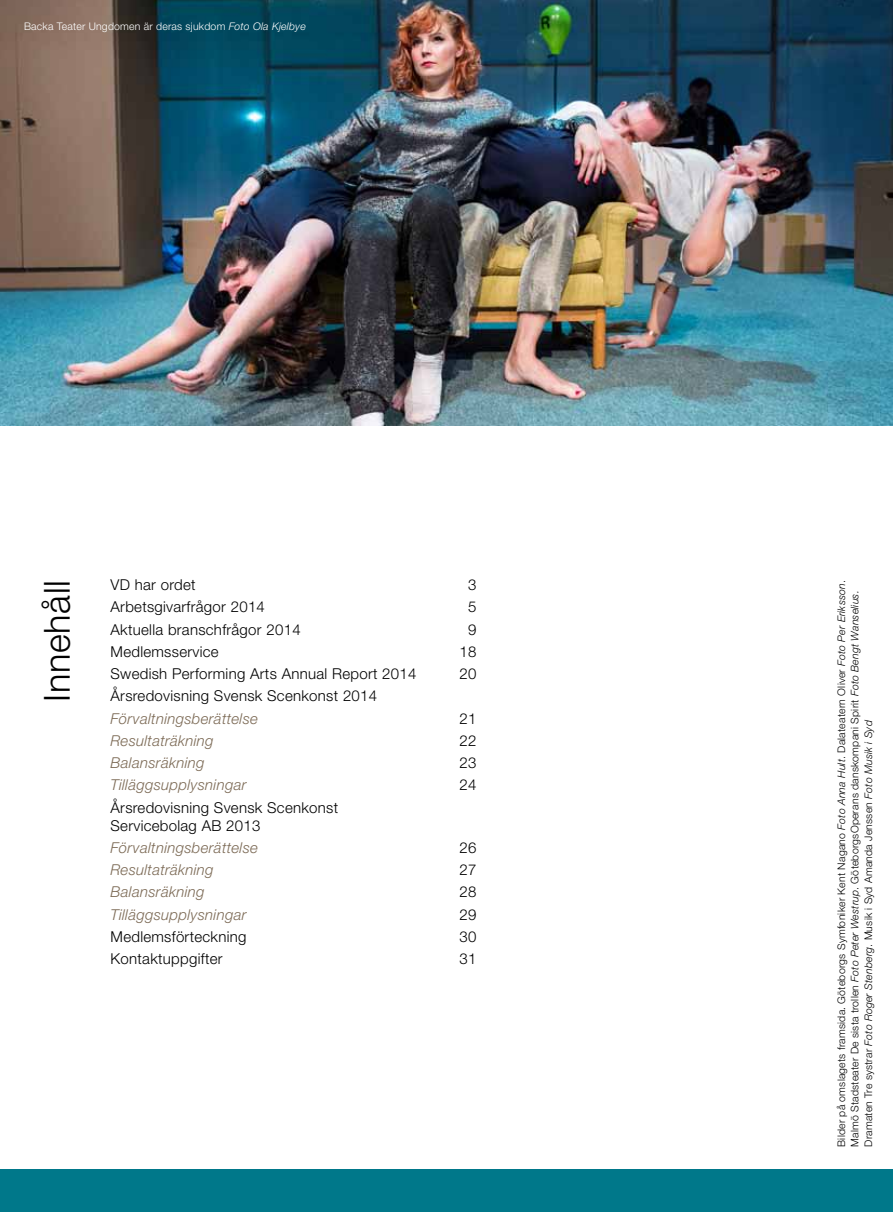
<style>
.page{position:relative;width:893px;height:1212px;background:#fff}
.page>*{position:absolute;margin:0;border:0;box-sizing:border-box;transform-origin:0 0}
.t1{font:300 36px "Helvetica Neue";letter-spacing:.02em;color:#000}
.t2{font:300 15px/18px "Helvetica Neue";letter-spacing:.02em;color:#000}
.t3{font:italic 300 15px "Helvetica Neue";letter-spacing:.02em;color:#7c6a55}
.t4{font:300 10.5px/13.5px "Helvetica Neue";letter-spacing:.02em;color:#000}
.t5{font:300 10.5px "Helvetica Neue";letter-spacing:.02em;color:#fff}
.s1{font-style:italic}
</style>
<div class="page">
<div style="left:0;top:1169px;width:893px;height:43px;background:#00788a"></div>
<img style="left:0;top:0;width:893px;height:425px">
<p class="t5" style="left:24px;top:19px;width:283px">Backa Teater Ungdomen är deras sjukdom <span class="s1">Foto Ola Kjelbye</span></p>
<h1 class="t1" style="left:35px;top:702px;width:123px;rotate:-90deg">Innehåll</h1>
<h2 class="t2" style="left:111px;top:575px;width:87px">VD har ordet</h2>
<h2 class="t2" style="left:468px;top:575px;width:10px">3</h2>
<h2 class="t2" style="left:111px;top:598px;width:156px">Arbetsgivarfrågor 2014</h2>
<h2 class="t2" style="left:468px;top:598px;width:10px">5</h2>
<h2 class="t2" style="left:111px;top:620px;width:192px">Aktuella branschfrågor 2014</h2>
<h2 class="t2" style="left:468px;top:620px;width:10px">9</h2>
<h2 class="t2" style="left:111px;top:642px;width:110px">Medlemsservice</h2>
<h2 class="t2" style="left:460px;top:642px;width:18px">18</h2>
<h2 class="t2" style="left:111px;top:664px;width:308px">Swedish Performing Arts Annual Report 2014</h2>
<h2 class="t2" style="left:460px;top:664px;width:18px">20</h2>
<h2 class="t2" style="left:111px;top:687px;width:268px">Årsredovisning Svensk Scenkonst 2014</h2>
<h2 class="t3" style="left:111px;top:709px;width:149px">Förvaltningsberättelse</h2>
<h2 class="t2" style="left:460px;top:709px;width:18px">21</h2>
<h2 class="t3" style="left:111px;top:732px;width:105px">Resultaträkning</h2>
<h2 class="t2" style="left:460px;top:731px;width:18px">22</h2>
<h2 class="t3" style="left:111px;top:754px;width:95px">Balansräkning</h2>
<h2 class="t2" style="left:460px;top:753px;width:18px">23</h2>
<h2 class="t3" style="left:111px;top:776px;width:137px">Tilläggsupplysningar</h2>
<h2 class="t2" style="left:460px;top:776px;width:18px">24</h2>
<h2 class="t2" style="left:111px;top:798px;width:229px">Årsredovisning Svensk Scenkonst<br>Servicebolag AB 2013</h2>
<h2 class="t3" style="left:111px;top:838px;width:149px">Förvaltningsberättelse</h2>
<h2 class="t2" style="left:460px;top:838px;width:18px">26</h2>
<h2 class="t3" style="left:111px;top:861px;width:105px">Resultaträkning</h2>
<h2 class="t2" style="left:460px;top:860px;width:18px">27</h2>
<h2 class="t3" style="left:111px;top:883px;width:95px">Balansräkning</h2>
<h2 class="t2" style="left:460px;top:883px;width:18px">28</h2>
<h2 class="t3" style="left:111px;top:905px;width:137px">Tilläggsupplysningar</h2>
<h2 class="t2" style="left:460px;top:905px;width:18px">29</h2>
<h2 class="t2" style="left:111px;top:927px;width:137px">Medlemsförteckning</h2>
<h2 class="t2" style="left:460px;top:927px;width:18px">30</h2>
<h2 class="t2" style="left:111px;top:949px;width:114px">Kontaktuppgifter</h2>
<h2 class="t2" style="left:460px;top:949px;width:18px">31</h2>
<p class="t4" style="left:834px;top:1147px;width:568px;rotate:-90deg">Bilder på omslagets framsida. Göteborgs Symfoniker Kent Nagano <span class="s1">Foto Anna Hult</span>. Dalateatern Oliver <span class="s1">Foto Per Eriksson</span>.<br>Malmö Stadsteater De sista trollen <span class="s1">Foto Peter Westrup</span>. GöteborgsOperans danskompani Spirit <span class="s1">Foto Bengt Wanselius.<br></span>Dramaten Tre systrar <span class="s1">Foto Roger Stenberg</span>. Musik i Syd Amanda Jenssen <span class="s1">Foto Musik i Syd</span></p>
</div>
